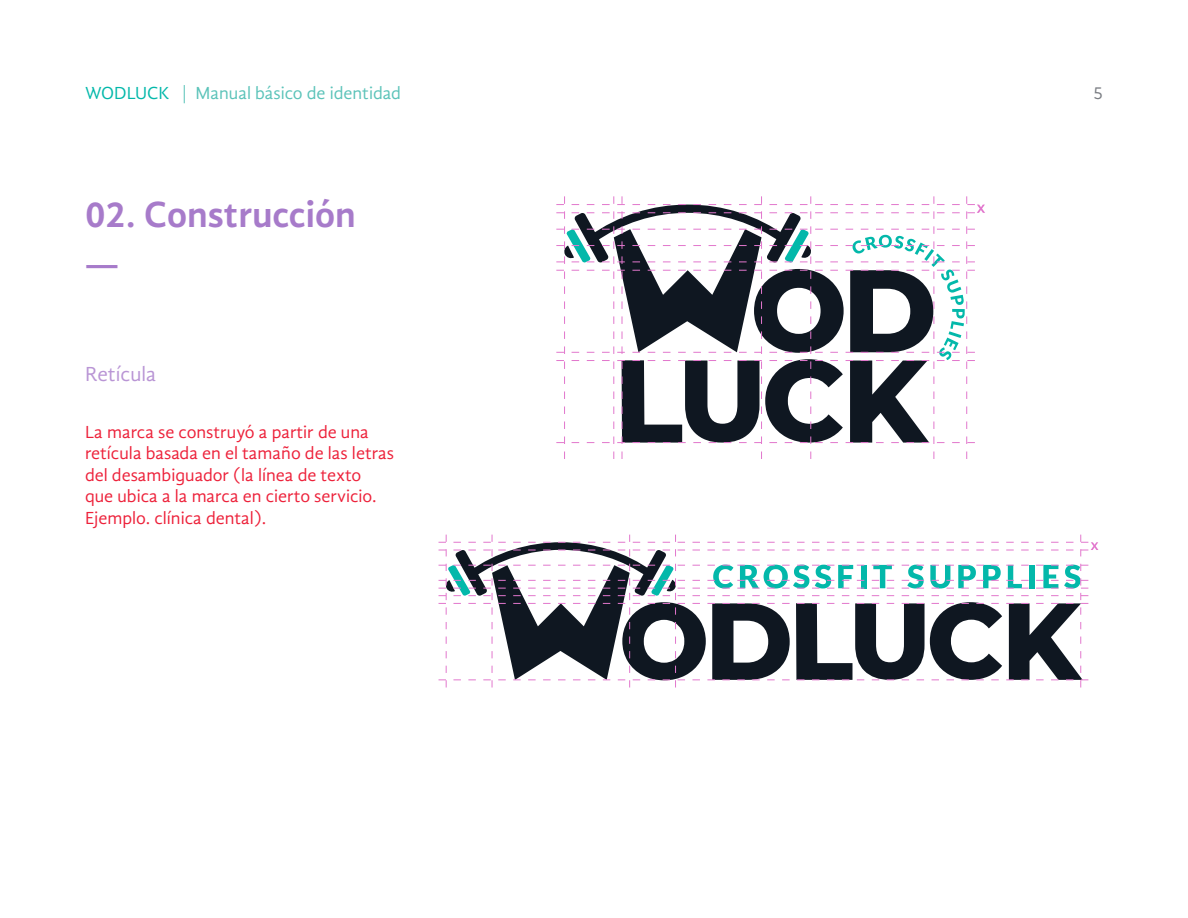
<style>
.page{position:relative;width:1188px;height:918px;background:#fff}
.page>*{position:absolute;margin:0;border:0;box-sizing:border-box;transform-origin:0 0}
.t1{font:700 37.5px/49.5px "Gandhi Sans";color:#a77bca}
.t2{font:21px "Gandhi Sans";color:#b995d5}
.t3{font:18px/21.6px "Gandhi Sans";color:#ed213a}
.t4{font:18px "Gandhi Sans";color:#5bc3b9}
.t5{font:18px "Gandhi Sans";color:#7a7d83}
.s1{color:#03b8aa}
</style>
<div class="page">
<svg style="left:556px;top:196px;width:429px;height:263px"></svg>
<svg style="left:439px;top:535px;width:659px;height:153px"></svg>
<p class="t4" style="left:85px;top:83px;width:317px"><span class="s1">WODLUCK</span> | Manual básico de identidad</p>
<p class="t5" style="left:1093px;top:83px;width:11px">5</p>
<h1 class="t1" style="left:85px;top:189px;width:272px">02. Construcción —</h1>
<p class="t2" style="left:85px;top:362px;width:73px">Retícula</p>
<p class="t3" style="left:85px;top:421px;width:311px">La marca se construyó a partir de una retícula basada en el tamaño de las letras del desambiguador (la línea de texto<br>que ubica a la marca en cierto servicio.<br>Ejemplo. clínica dental).</p>
</div>
